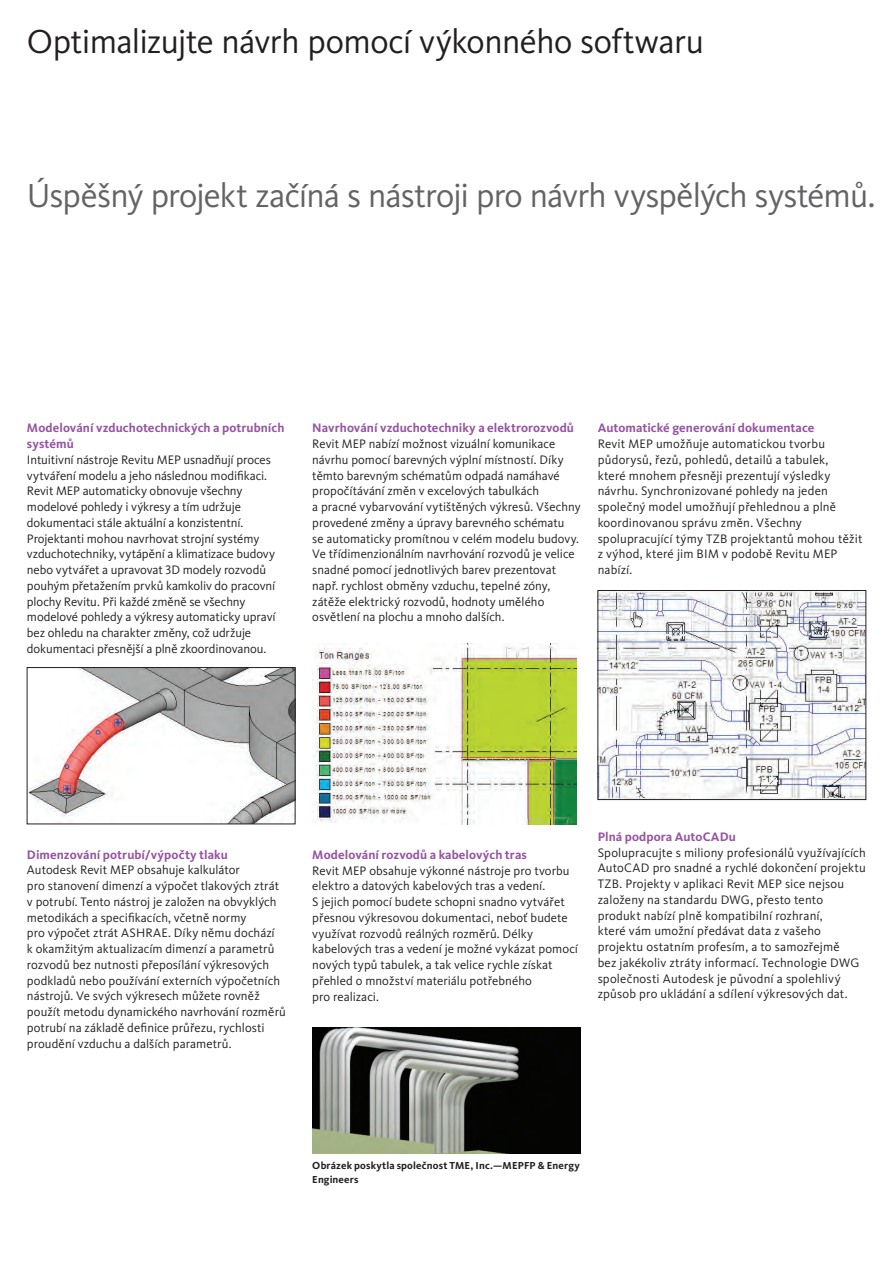
<style>
.page{position:relative;width:893px;height:1263px;background:#fff}
.page>*{position:absolute;margin:0;border:0;box-sizing:border-box;transform-origin:0 0}
.t1{font:34.5px "Kievit Pro";letter-spacing:-.025em;color:#636366}
.t2{font:34.5px "Kievit Pro";letter-spacing:-.015em;color:#231f20}
.t3{font:12.75px/15.8px "Kievit Pro";letter-spacing:.005em;color:#231f20}
.t4{font:700 12.75px/15.8px "Kievit Pro";letter-spacing:.005em;color:#9655a2}
.t5{font:700 10.5px/13.5px "Kievit Pro";letter-spacing:.015em;color:#231f20}
</style>
<div class="page">
<img style="left:29px;top:669px;width:264px;height:153px">
<div style="left:27px;top:667px;width:268px;height:157px;border:1px solid #231f20"></div>
<img style="left:312px;top:643px;width:265px;height:181px">
<img style="left:313px;top:1027px;width:268px;height:127px">
<img style="left:600px;top:592px;width:264px;height:206px">
<div style="left:598px;top:590px;width:268px;height:210px;border:1px solid #231f20"></div>
<h1 class="t2" style="left:27px;top:21px;width:679px">Optimalizujte návrh pomocí výkonného softwaru</h1>
<h1 class="t1" style="left:27px;top:174px;width:850px">Úspěšný projekt začíná s nástroji pro návrh vyspělých systémů.</h1>
<p class="t4" style="left:27px;top:420px;width:259px">Modelování vzduchotechnických a potrubních systémů</p>
<p class="t3" style="left:27px;top:452px;width:250px">Intuitivní nástroje Revitu MEP usnadňují proces vytváření modelu a jeho následnou modifikaci.<br>Revit MEP automaticky obnovuje všechny modelové pohledy i výkresy a tím udržuje dokumentaci stále aktuální a konzistentní.<br>Projektanti mohou navrhovat strojní systémy vzduchotechniky, vytápění a klimatizace budovy nebo vytvářet a upravovat 3D modely rozvodů pouhým přetažením prvků kamkoliv do pracovní plochy Revitu. Při každé změně se všechny modelové pohledy a výkresy automaticky upraví bez ohledu na charakter změny, což udržuje dokumentaci přesnější a plně zkoordinovanou.</p>
<p class="t4" style="left:312px;top:420px;width:263px">Navrhování vzduchotechniky a elektrorozvodů</p>
<p class="t3" style="left:312px;top:436px;width:270px">Revit MEP nabízí možnost vizuální komunikace návrhu pomocí barevných výplní místností. Díky těmto barevným schématům odpadá namáhavé propočítávání změn v excelových tabulkách<br>a pracné vybarvování vytištěných výkresů. Všechny provedené změny a úpravy barevného schématu<br>se automaticky promítnou v celém modelu budovy.<br>Ve třídimenzionálním navrhování rozvodů je velice snadné pomocí jednotlivých barev prezentovat např. rychlost obměny vzduchu, tepelné zóny, zátěže elektrický rozvodů, hodnoty umělého osvětlení na plochu a mnoho dalších.</p>
<p class="t4" style="left:598px;top:420px;width:218px">Automatické generování dokumentace</p>
<p class="t3" style="left:598px;top:436px;width:266px">Revit MEP umožňuje automatickou tvorbu půdorysů, řezů, pohledů, detailů a tabulek,<br>které mnohem přesněji prezentují výsledky návrhu. Synchronizované pohledy na jeden společný model umožňují přehlednou a plně koordinovanou správu změn. Všechny spolupracující týmy TZB projektantů mohou těžit z výhod, které jim BIM v podobě Revitu MEP nabízí.</p>
<p class="t4" style="left:27px;top:846px;width:202px">Dimenzování potrubí/výpočty tlaku</p>
<p class="t3" style="left:27px;top:862px;width:261px">Autodesk Revit MEP obsahuje kalkulátor<br>pro stanovení dimenzí a výpočet tlakových ztrát v potrubí. Tento nástroj je založen na obvyklých metodikách a specifikacích, včetně normy<br>pro výpočet ztrát ASHRAE. Díky němu dochází<br>k okamžitým aktualizacím dimenzí a parametrů rozvodů bez nutnosti přeposílání výkresových podkladů nebo používání externích výpočetních nástrojů. Ve svých výkresech můžete rovněž použít metodu dynamického navrhování rozměrů potrubí na základě definice průřezu, rychlosti proudění vzduchu a dalších parametrů.</p>
<p class="t4" style="left:312px;top:846px;width:216px">Modelování rozvodů a kabelových tras</p>
<p class="t3" style="left:312px;top:862px;width:267px">Revit MEP obsahuje výkonné nástroje pro tvorbu elektro a datových kabelových tras a vedení.<br>S jejich pomocí budete schopni snadno vytvářet přesnou výkresovou dokumentaci, neboť budete využívat rozvodů reálných rozměrů. Délky kabelových tras a vedení je možné vykázat pomocí nových typů tabulek, a tak velice rychle získat přehled o množství materiálu potřebného<br>pro realizaci.</p>
<p class="t4" style="left:598px;top:829px;width:140px">Plná podpora AutoCADu</p>
<p class="t3" style="left:598px;top:844px;width:270px">Spolupracujte s miliony profesionálů využívajících AutoCAD pro snadné a rychlé dokončení projektu TZB. Projekty v aplikaci Revit MEP sice nejsou založeny na standardu DWG, přesto tento produkt nabízí plně kompatibilní rozhraní,<br>které vám umožní předávat data z vašeho projektu ostatním profesím, a to samozřejmě<br>bez jakékoliv ztráty informací. Technologie DWG společnosti Autodesk je původní a spolehlivý způsob pro ukládání a sdílení výkresových dat.</p>
<p class="t5" style="left:312px;top:1159px;width:269px">Obrázek poskytla společnost TME, Inc.—MEPFP &amp; Energy<br>Engineers</p>
</div>
